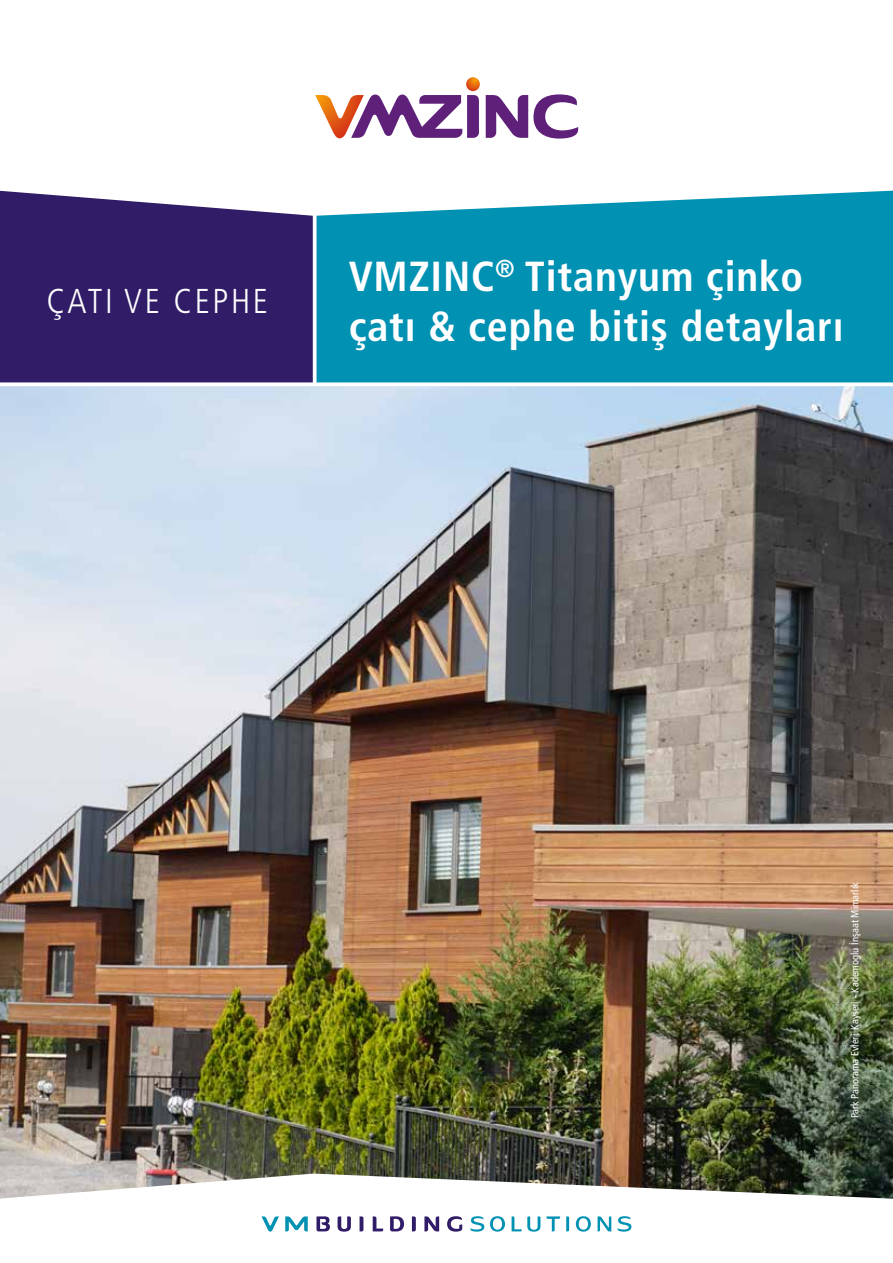
<style>
.page{position:relative;width:893px;height:1263px;background:#fff}
.page>*{position:absolute;margin:0;border:0;box-sizing:border-box;transform-origin:0 0}
.t1{font:700 condensed 42px/49.5px "Frutiger LT Pro";letter-spacing:.02em;color:#fff}
.t2{font:300 condensed 34.5px "Frutiger LT Pro";letter-spacing:.075em;color:#fff}
.t3{font:condensed 10.5px "Frutiger LT Pro";color:#fff}
</style>
<div class="page">
<img style="left:0;top:386px;width:893px;height:787px">
<div style="left:0;top:0;width:315px;height:384px;background:#311c67"></div>
<div style="left:315px;top:0;width:578px;height:384px;background:#0091b3"></div>
<svg style="left:313px;top:216px;width:4px;height:166px"></svg>
<svg style="left:0;top:382px;width:893px;height:2px;background:#c9dce7"></svg>
<svg style="left:0;top:1173px;width:893px;height:59px"></svg>
<div style="left:0;top:0;width:893px;height:216px;background:#fff"></div>
<svg style="left:486px;top:94px;width:92px;height:45px;background:#aa89b9"></svg>
<svg style="left:315px;top:95px;width:164px;height:43px;background:#b487a6"></svg>
<svg style="left:466px;top:77px;width:14px;height:14px"></svg>
<svg style="left:338px;top:1216px;width:13px;height:15px"></svg>
<svg style="left:373px;top:1216px;width:10px;height:15px"></svg>
<svg style="left:390px;top:1216px;width:14px;height:15px"></svg>
<svg style="left:316px;top:1216px;width:14px;height:15px"></svg>
<svg style="left:412px;top:1216px;width:4px;height:15px"></svg>
<svg style="left:360px;top:1216px;width:3px;height:15px"></svg>
<svg style="left:424px;top:1216px;width:15px;height:15px"></svg>
<svg style="left:447px;top:1216px;width:15px;height:15px"></svg>
<svg style="left:546px;top:1216px;width:14px;height:15px"></svg>
<svg style="left:617px;top:1216px;width:14px;height:16px"></svg>
<svg style="left:566px;top:1216px;width:3px;height:15px"></svg>
<svg style="left:598px;top:1216px;width:13px;height:15px"></svg>
<svg style="left:512px;top:1216px;width:28px;height:15px"></svg>
<svg style="left:490px;top:1216px;width:15px;height:15px"></svg>
<svg style="left:576px;top:1216px;width:15px;height:15px"></svg>
<svg style="left:470px;top:1216px;width:14px;height:16px"></svg>
<svg style="left:262px;top:1216px;width:17px;height:15px"></svg>
<svg style="left:285px;top:1216px;width:23px;height:15px"></svg>
<h2 class="t2" style="left:46px;top:281px;width:223px">ÇATI VE CEPHE</h2>
<h1 class="t1" style="left:349px;top:252px;width:497px">VMZINC<sup>®</sup> Titanyum çinko çatı &amp; cephe bitiş detayları</h1>
<p class="t3" style="left:849px;top:1118px;width:238px;rotate:-90deg">Park Panorama Evleri, Kayseri - Kademoglu İnşaat Mimarlık</p>
</div>
